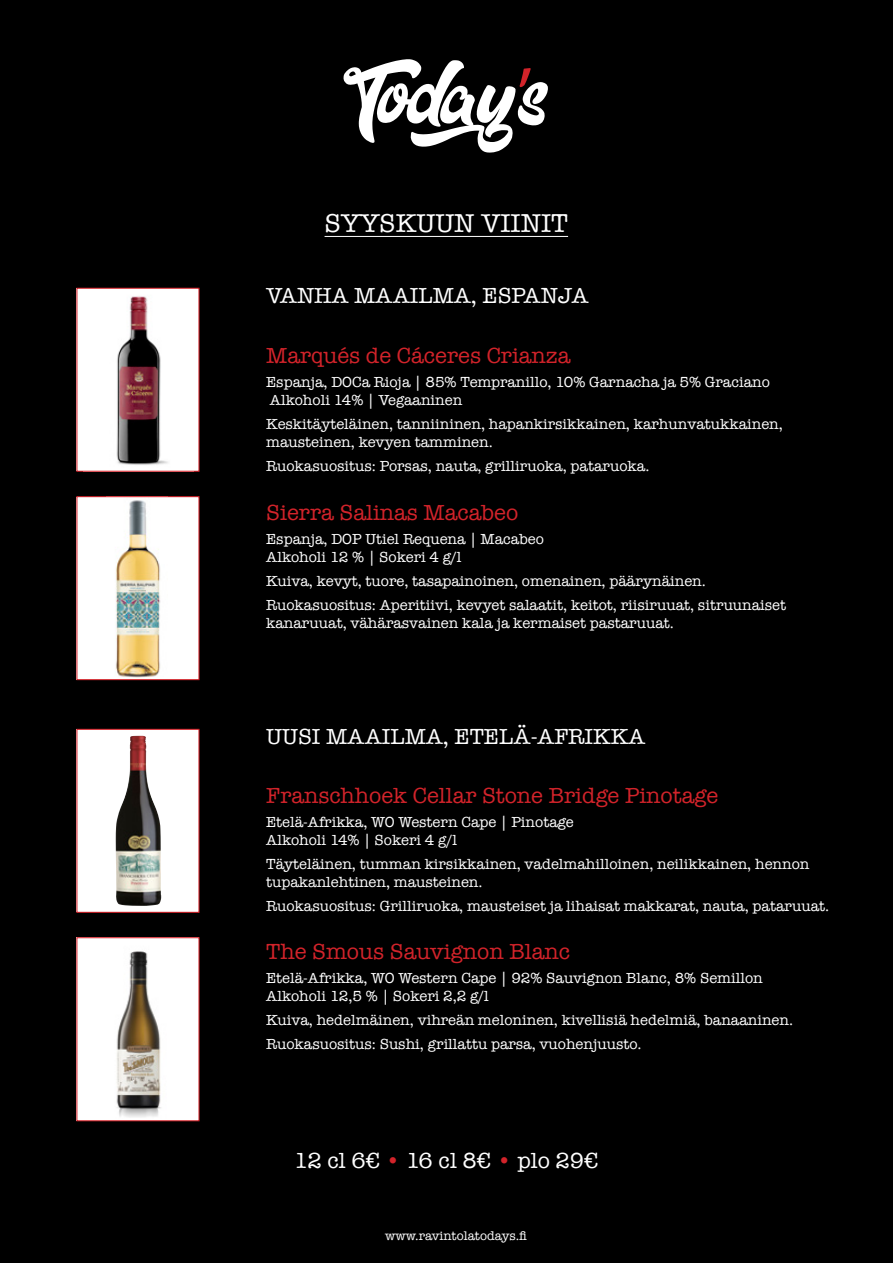
<style>
.page{position:relative;width:893px;height:1263px;background:#000}
.page>*{position:absolute;margin:0;border:0;box-sizing:border-box;transform-origin:0 0}
.t1{font:26.55px "American Typewriter";color:#fff}
.t2{font:22.5px "American Typewriter";color:#d2232a}
.t3{font:22.5px "American Typewriter";color:#fff}
.t4{font:15px/18px "American Typewriter";color:#fff}
.t5{font:12.9px "American Typewriter";color:#fff}
.s1{color:#d2232a}
</style>
<div class="page">
<svg style="left:343px;top:59px;width:205px;height:94px"></svg>
<div style="left:77px;top:288px;width:122px;height:183px;background:#fff"></div>
<img style="left:116px;top:296px;width:52px;height:169px">
<div style="left:76px;top:288px;width:123px;height:184px;border:1px solid #d2232a"></div>
<div style="left:77px;top:497px;width:122px;height:183px;background:#fff"></div>
<img style="left:115px;top:500px;width:46px;height:178px">
<div style="left:76px;top:496px;width:123px;height:184px;border:1px solid #d2232a"></div>
<div style="left:77px;top:729px;width:122px;height:183px;background:#fff"></div>
<img style="left:116px;top:736px;width:45px;height:170px">
<div style="left:76px;top:729px;width:123px;height:184px;border:1px solid #d2232a"></div>
<div style="left:77px;top:938px;width:122px;height:183px;background:#fff"></div>
<img style="left:116px;top:951px;width:45px;height:166px">
<div style="left:76px;top:937px;width:124px;height:184px;border:1px solid #d2232a"></div>
<hr style="left:325px;top:236px;width:243px;height:1px;background:#fff">
<h1 class="t1" style="left:325px;top:203px;width:245px">SYYSKUUN VIINIT</h1>
<h2 class="t3" style="left:266px;top:279px;width:324px">VANHA MAAILMA, ESPANJA</h2>
<h2 class="t2" style="left:266px;top:339px;width:306px">Marqués de Cáceres Crianza</h2>
<p class="t4" style="left:266px;top:373px;width:505px">Espanja, DOCa Rioja | 85% Tempranillo, 10% Garnacha ja 5% Graciano<br>Alkoholi 14% | Vegaaninen</p>
<p class="t4" style="left:266px;top:415px;width:518px">Keskitäyteläinen, tanniininen, hapankirsikkainen, karhunvatukkainen, mausteinen, kevyen tamminen.</p>
<p class="t4" style="left:266px;top:457px;width:385px">Ruokasuositus: Porsas, nauta, grilliruoka, pataruoka.</p>
<h2 class="t2" style="left:266px;top:495px;width:254px">Sierra Salinas Macabeo</h2>
<p class="t4" style="left:266px;top:529px;width:279px">Espanja, DOP Utiel Requena | Macabeo<br>Alkoholi 12 % | Sokeri 4 g/l</p>
<p class="t4" style="left:266px;top:568px;width:521px;line-height:24px">Kuiva, kevyt, tuore, tasapainoinen, omenainen, päärynäinen.<br>Ruokasuositus: Aperitiivi, kevyet salaatit, keitot, riisiruuat, sitruunaiset</p>
<p class="t4" style="left:266px;top:614px;width:409px">kanaruuat, vähärasvainen kala ja kermaiset pastaruuat.</p>
<h2 class="t3" style="left:266px;top:720px;width:380px">UUSI MAAILMA, ETELÄ-AFRIKKA</h2>
<h2 class="t2" style="left:266px;top:778px;width:453px">Franschhoek Cellar Stone Bridge Pinotage</h2>
<p class="t4" style="left:266px;top:812px;width:309px">Etelä-Afrikka, WO Western Cape | Pinotage<br>Alkoholi 14% | Sokeri 4 g/l</p>
<p class="t4" style="left:266px;top:854px;width:545px">Täyteläinen, tumman kirsikkainen, vadelmahilloinen, neilikkainen, hennon tupakanlehtinen, mausteinen.</p>
<p class="t4" style="left:266px;top:896px;width:565px">Ruokasuositus: Grilliruoka, mausteiset ja lihaisat makkarat, nauta, pataruuat.</p>
<h2 class="t2" style="left:266px;top:934px;width:306px">The Smous Sauvignon Blanc</h2>
<p class="t4" style="left:266px;top:969px;width:498px">Etelä-Afrikka, WO Western Cape | 92% Sauvignon Blanc, 8% Semillon<br>Alkoholi 12,5 % | Sokeri 2,2 g/l</p>
<p class="t4" style="left:266px;top:1008px;width:528px;line-height:24px">Kuiva, hedelmäinen, vihreän meloninen, kivellisiä hedelmiä, banaaninen.<br>Ruokasuositus: Sushi, grillattu parsa, vuohenjuusto.</p>
<h2 class="t3" style="left:294px;top:1143px;width:306px">12 cl 6€ <span class="s1">•</span> 16 cl 8€ <span class="s1">•</span> plo 29€</h2>
<p class="t5" style="left:385px;top:1225px;width:143px">www.ravintolatodays.fi</p>
</div>
